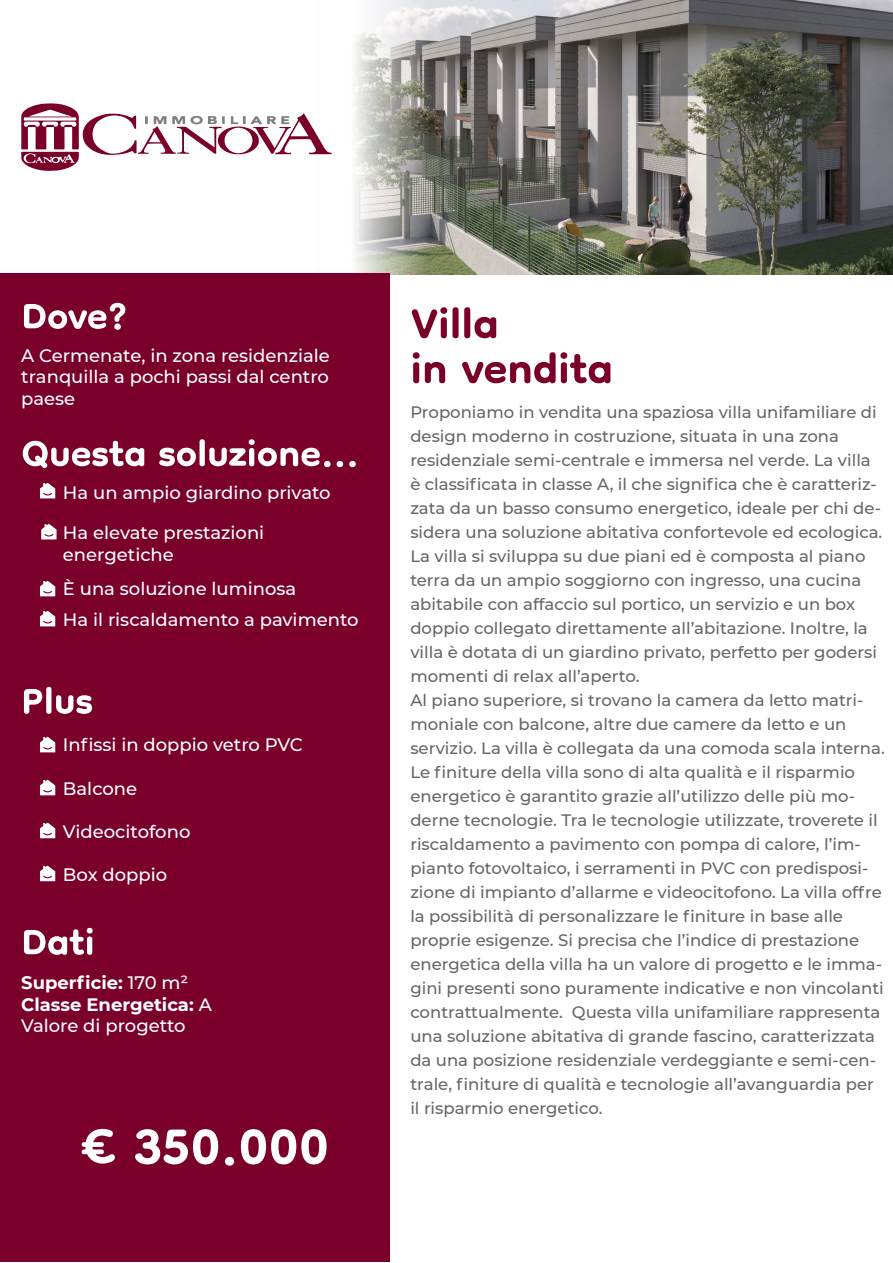
<style>
.page{position:relative;width:893px;height:1263px;background:#fff}
.page>*{position:absolute;margin:0;border:0;box-sizing:border-box;transform-origin:0 0}
.t1{font:700 84px "Dongle";color:#fff}
.t2{font:700 69px "Dongle";color:#7a002b}
.t3{font:700 60px "Dongle";color:#fff}
.t4{font:500 18px/21.6px "Montserrat";color:#fff}
.t5{font:700 18px "Montserrat";color:#fff}
.t6{font:500 16.5px/24px "Montserrat";color:#666}
.s1{font-weight:500}
</style>
<div class="page">
<img style="left:316px;top:0;width:577px;height:274px">
<svg style="left:21px;top:103px;width:311px;height:68px"></svg>
<div style="left:0;top:274px;width:389px;height:988px;background:#7a002b"></div>
<svg style="left:40px;top:483px;width:15px;height:15px"></svg>
<svg style="left:41px;top:524px;width:16px;height:15px"></svg>
<svg style="left:40px;top:581px;width:15px;height:15px"></svg>
<svg style="left:40px;top:611px;width:15px;height:15px"></svg>
<svg style="left:40px;top:737px;width:15px;height:15px"></svg>
<svg style="left:40px;top:780px;width:15px;height:15px"></svg>
<svg style="left:40px;top:823px;width:15px;height:15px"></svg>
<svg style="left:40px;top:865px;width:15px;height:16px"></svg>
<p class="t3" style="left:21px;top:284px;width:108px">Dove?</p>
<p class="t4" style="left:21px;top:344px;width:310px">A Cermenate, in zona residenziale</p>
<p class="t4" style="left:21px;top:366px;width:309px">tranquilla a pochi passi dal centro paese</p>
<p class="t3" style="left:21px;top:422px;width:339px">Questa soluzione...</p>
<p class="t4" style="left:63px;top:481px;width:269px">Ha un ampio giardino privato</p>
<p class="t4" style="left:63px;top:521px;width:203px">Ha elevate prestazioni</p>
<p class="t4" style="left:63px;top:543px;width:112px">energetiche</p>
<p class="t4" style="left:63px;top:577px;width:235px">È una soluzione luminosa</p>
<p class="t4" style="left:63px;top:608px;width:297px">Ha il riscaldamento a pavimento</p>
<p class="t3" style="left:21px;top:669px;width:73px">Plus</p>
<p class="t4" style="left:63px;top:733px;width:242px">Infissi in doppio vetro PVC</p>
<p class="t4" style="left:63px;top:777px;width:76px">Balcone</p>
<p class="t4" style="left:63px;top:820px;width:129px">Videocitofono</p>
<p class="t4" style="left:63px;top:863px;width:106px">Box doppio</p>
<p class="t3" style="left:21px;top:910px;width:75px">Dati</p>
<p class="t5" style="left:21px;top:969px;width:169px">Superficie: <span class="s1">170 m²</span></p>
<p class="t5" style="left:21px;top:991px;width:192px">Classe Energetica: <span class="s1">A</span></p>
<p class="t4" style="left:21px;top:1014px;width:166px">Valore di progetto</p>
<p class="t1" style="left:81px;top:1102px;width:249px">€ 350.000</p>
<p class="t2" style="left:410px;top:287px;width:90px">Villa</p>
<p class="t2" style="left:410px;top:332px;width:204px">in vendita</p>
<p class="t6" style="left:410px;top:400px;width:468px">Proponiamo in vendita una spaziosa villa unifamiliare di design moderno in costruzione, situata in una zona</p>
<p class="t6" style="left:410px;top:448px;width:473px">residenziale semi-centrale e immersa nel verde. La villa è classificata in classe A, il che significa che è caratteriz&shy;zata da un basso consumo energetico, ideale per chi de&shy;sidera una soluzione abitativa confortevole ed ecologica.</p>
<p class="t6" style="left:410px;top:544px;width:468px">La villa si sviluppa su due piani ed è composta al piano terra da un ampio soggiorno con ingresso, una cucina abitabile con affaccio sul portico, un servizio e un box doppio collegato direttamente all’abitazione. Inoltre, la villa è dotata di un giardino privato, perfetto per godersi momenti di relax all’aperto.</p>
<p class="t6" style="left:410px;top:688px;width:476px">Al piano superiore, si trovano la camera da letto matri&shy;moniale con balcone, altre due camere da letto e un servizio. La villa è collegata da una comoda scala interna.</p>
<p class="t6" style="left:410px;top:760px;width:475px">Le finiture della villa sono di alta qualità e il risparmio energetico è garantito grazie all’utilizzo delle più mo&shy;derne tecnologie. Tra le tecnologie utilizzate, troverete il riscaldamento a pavimento con pompa di calore, l’im&shy;pianto fotovoltaico, i serramenti in PVC con predisposi&shy;zione di impianto d’allarme e videocitofono. La villa offre la possibilità di personalizzare le finiture in base alle proprie esigenze. Si precisa che l’indice di prestazione energetica della villa ha un valore di progetto e le imma&shy;gini presenti sono puramente indicative e non vincolanti contrattualmente. Questa villa unifamiliare rappresenta una soluzione abitativa di grande fascino, caratterizzata da una posizione residenziale verdeggiante e semi-cen&shy;trale, finiture di qualità e tecnologie all’avanguardia per il risparmio energetico.</p>
</div>
